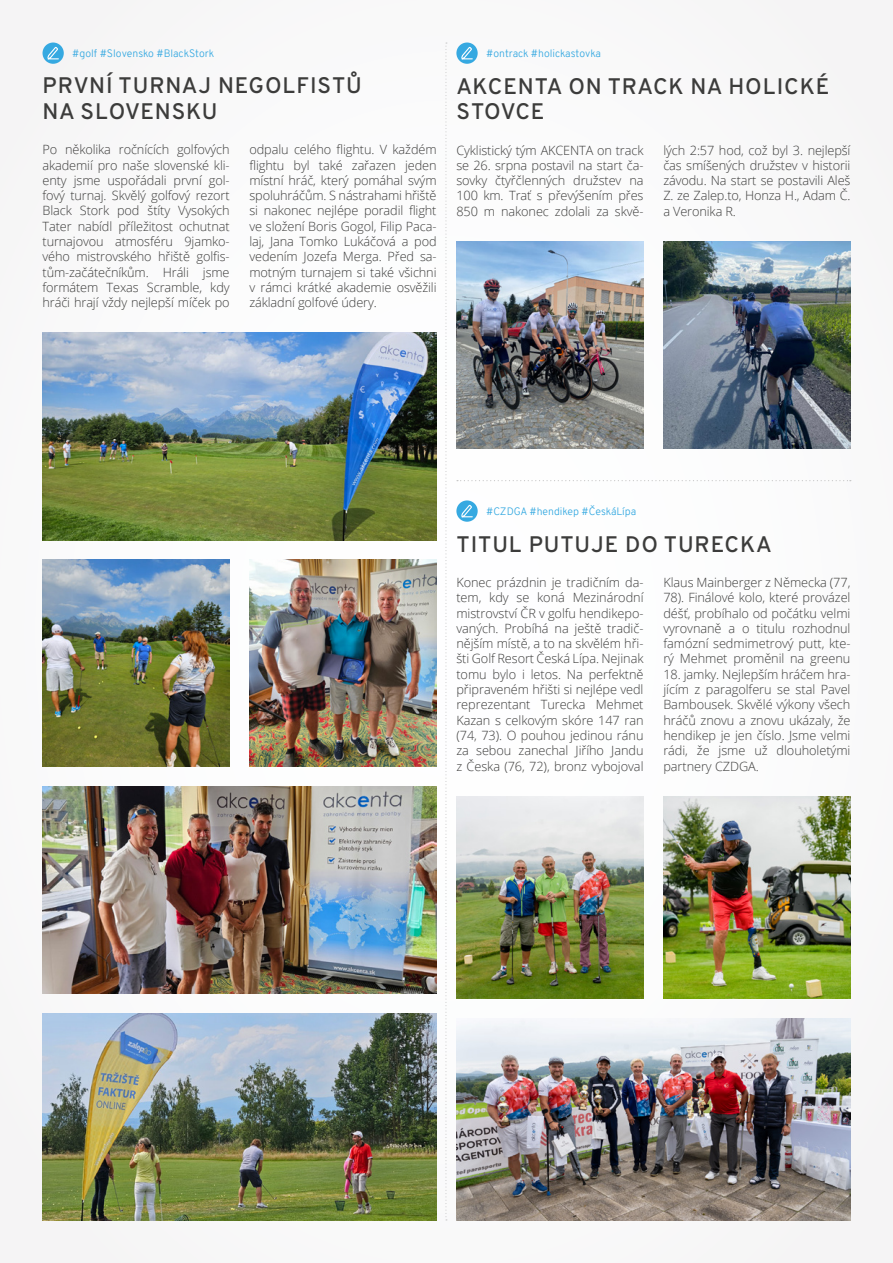
<style>
.page{position:relative;width:893px;height:1263px;background:#fafafa}
.page>*{position:absolute;margin:0;border:0;box-sizing:border-box;transform-origin:0 0}
.t1{font:600 22.5px/25.5px "Overpass";letter-spacing:.04em;color:#3c3c3b}
.t2{font:300 12.75px/15.3px "Open Sans";letter-spacing:-.01em;color:#3c3c3b;text-align:justify}
.t3{font:300 10.5px "Overpass";color:#36a9e1}
</style>
<div class="page">
<svg style="left:457px;top:480px;width:394px;height:1px"></svg>
<div style="left:456px;top:43px;width:22px;height:21px;background:#36a9e1;border-radius:50%"></div>
<svg style="left:457px;top:46px;width:16px;height:14px"></svg>
<div style="left:43px;top:43px;width:21px;height:21px;background:#36a9e1;border-radius:50%"></div>
<svg style="left:43px;top:46px;width:16px;height:14px"></svg>
<img style="left:43px;top:333px;width:394px;height:207px">
<img style="left:43px;top:786px;width:394px;height:208px">
<img style="left:43px;top:1013px;width:394px;height:207px">
<img style="left:43px;top:559px;width:187px;height:208px">
<img style="left:249px;top:559px;width:188px;height:208px">
<img style="left:456px;top:241px;width:187px;height:208px">
<img style="left:663px;top:241px;width:187px;height:208px">
<svg style="left:445px;top:43px;width:2px;height:1177px"></svg>
<svg style="left:456px;top:500px;width:22px;height:22px"></svg>
<svg style="left:457px;top:504px;width:16px;height:14px"></svg>
<img style="left:456px;top:796px;width:187px;height:202px">
<img style="left:663px;top:796px;width:187px;height:202px">
<img style="left:456px;top:1018px;width:394px;height:202px">
<p class="t3" style="left:72px;top:46px;width:143px">#golf #Slovensko #BlackStork</p>
<p class="t3" style="left:486px;top:46px;width:116px">#ontrack #holickastovka</p>
<h1 class="t1" style="left:456px;top:73px;width:374px">AKCENTA ON TRACK NA HOLICKÉ<br>STOVCE</h1>
<p class="t2" style="left:456px;top:142px;width:189px">Cyklistický tým AKCENTA on track se 26. srpna postavil na start ča&shy;sovky čtyřčlenných družstev na 100 km. Trať s převýšením přes 850 m nakonec zdolali za skvě-</p>
<p class="t2" style="left:663px;top:142px;width:189px">lých 2:57 hod, což byl 3. nejlepší čas smíšených družstev v historii závodu. Na start se postavili Aleš Z. ze Zalep.to, Honza H., Adam Č. a Veronika R.</p>
<h1 class="t1" style="left:43px;top:73px;width:321px">PRVNÍ TURNAJ NEGOLFISTŮ<br>NA SLOVENSKU</h1>
<p class="t2" style="left:43px;top:142px;width:189px">Po několika ročnících golfových akademií pro naše slovenské kli&shy;enty jsme uspořádali první gol&shy;fový turnaj. Skvělý golfový rezort Black Stork pod štíty Vysokých Tater nabídl příležitost ochutnat turnajovou atmosféru 9jamko&shy;vého mistrovského hřiště golfis&shy;tům-začátečníkům. Hráli jsme formátem Texas Scramble, kdy hráči hrají vždy nejlepší míček po</p>
<p class="t2" style="left:249px;top:142px;width:189px">odpalu celého flightu. V každém flightu byl také zařazen jeden místní hráč, který pomáhal svým spoluhráčům. S nástrahami hřiště si nakonec nejlépe poradil flight ve složení Boris Gogol, Filip Paca&shy;laj, Jana Tomko Lukáčová a pod vedením Jozefa Merga. Před sa&shy;motným turnajem si také všichni v rámci krátké akademie osvěžili základní golfové údery.</p>
<p class="t3" style="left:486px;top:504px;width:152px">#CZDGA #hendikep #ČeskáLípa</p>
<h1 class="t1" style="left:456px;top:531px;width:317px">TITUL PUTUJE DO TURECKA</h1>
<p class="t2" style="left:456px;top:574px;width:189px">Konec prázdnin je tradičním da&shy;tem, kdy se koná Mezinárodní mistrovství ČR v golfu hendikepo&shy;vaných. Probíhá na ještě tradič&shy;nějším místě, a to na skvělém hři&shy;šti Golf Resort Česká Lípa. Nejinak tomu bylo i letos. Na perfektně připraveném hřišti si nejlépe vedl reprezentant Turecka Mehmet Kazan s celkovým skóre 147 ran (74, 73). O pouhou jedinou ránu za sebou zanechal Jiřího Jandu z Česka (76, 72), bronz vybojoval</p>
<p class="t2" style="left:663px;top:574px;width:189px">Klaus Mainberger z Německa (77, 78). Finálové kolo, které provázel déšť, probíhalo od počátku velmi vyrovnaně a o titulu rozhodnul famózní sedmimetrový putt, kte&shy;rý Mehmet proměnil na greenu</p>
<p class="t2" style="left:663px;top:666px;width:189px">18. jamky. Nejlepším hráčem hra&shy;jícím z paragolferu se stal Pavel Bambousek. Skvělé výkony všech hráčů znovu a znovu ukázaly, že hendikep je jen číslo. Jsme velmi rádi, že jsme už dlouholetými partnery CZDGA.</p>
</div>
